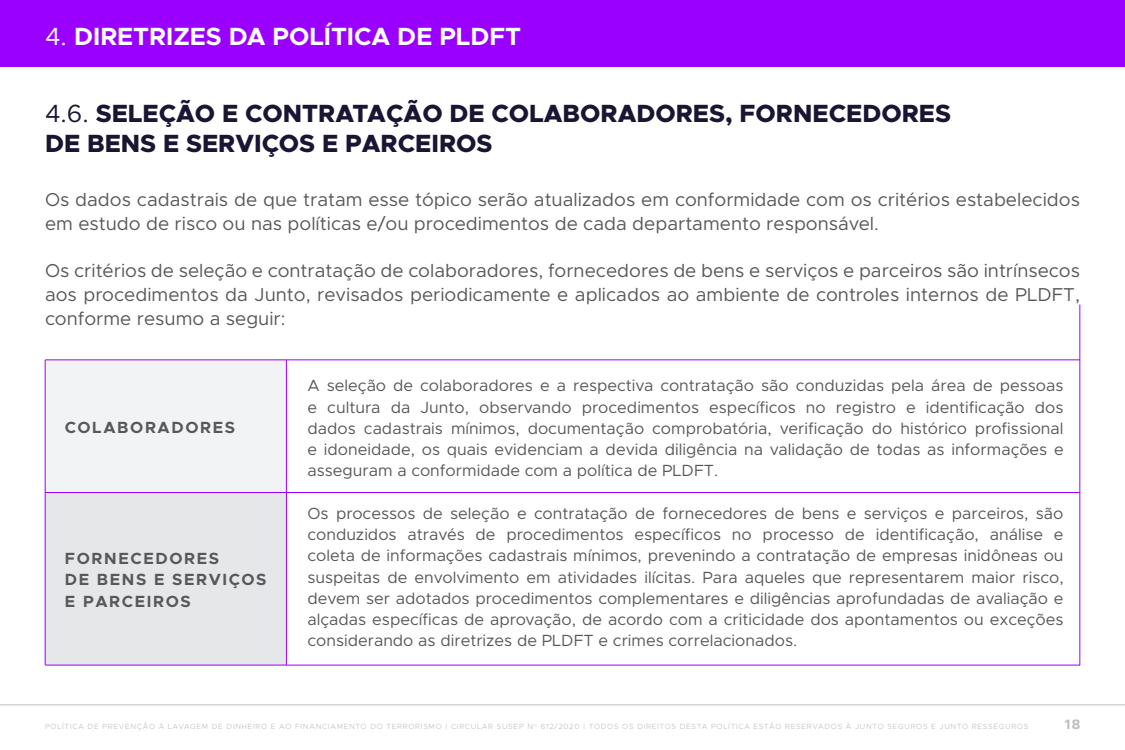
<style>
.page{position:relative;width:1125px;height:750px;background:#fff}
.page>*{position:absolute;margin:0;border:0;box-sizing:border-box;transform-origin:0 0}
.t1{font:800 25px "Metropolis";color:#1c1433}
.t2{font:700 25px "Metropolis";color:#fff}
.t3{font:18.75px/23.8px "Metropolis";color:#57585a}
.t4{font:16.25px/21.2px "Metropolis";color:#57585a;text-align:justify}
.t5{font:700 16.25px "Metropolis";letter-spacing:.1em;color:#57585a}
.t6{font:700 13.75px "Metropolis";color:#bcbdc0}
.t7{font:300 7.5px "Metropolis";letter-spacing:.1em;color:#bcbdc0}
.s1{font-weight:400}
</style>
<div class="page">
<hr style="left:0;top:705px;width:1125px;height:1px;background:#bcbdc0">
<div style="left:45px;top:360px;width:241px;height:132px;background:#f2f3f4"></div>
<hr style="left:45px;top:360px;width:1035px;height:1px;background:#90f">
<div style="left:45px;top:493px;width:241px;height:172px;background:#e6e7e9"></div>
<hr style="left:45px;top:492px;width:1035px;height:1px;background:#90f">
<hr style="left:45px;top:665px;width:1035px;height:1px;background:#90f">
<hr style="left:45px;top:360px;width:1px;height:305px;background:#90f">
<hr style="left:286px;top:360px;width:1px;height:305px;background:#90f">
<hr style="left:1080px;top:305px;width:1px;height:360px;background:#90f">
<div style="left:0;top:0;width:1125px;height:66px;background:#90f"></div>
<p class="t2" style="left:45px;top:20px;width:478px"><span class="s1">4.</span> DIRETRIZES DA POLÍTICA DE PLDFT</p>
<p class="t1" style="left:45px;top:98px;width:908px"><span class="s1">4.6.</span> SELEÇÃO E CONTRATAÇÃO DE COLABORADORES, FORNECEDORES</p>
<p class="t1" style="left:45px;top:128px;width:449px">DE BENS E SERVIÇOS E PARCEIROS</p>
<p class="t3" style="left:45px;top:188px;width:1037px">Os dados cadastrais de que tratam esse tópico serão atualizados em conformidade com os critérios estabelecidos em estudo de risco ou nas políticas e/ou procedimentos de cada departamento responsável.</p>
<p class="t3" style="left:45px;top:259px;width:1037px;text-align:justify">Os critérios de seleção e contratação de colaboradores, fornecedores de bens e serviços e parceiros são intrínsecos aos procedimentos da Junto, revisados periodicamente e aplicados ao ambiente de controles internos de PLDFT, conforme resumo a seguir:</p>
<p class="t5" style="left:65px;top:417px;width:172px">COLABORADORES</p>
<p class="t5" style="left:65px;top:548px;width:156px">FORNECEDORES</p>
<p class="t5" style="left:65px;top:570px;width:203px">DE BENS E SERVIÇOS</p>
<p class="t5" style="left:65px;top:591px;width:128px">E PARCEIROS</p>
<p class="t4" style="left:308px;top:375px;width:758px">A seleção de colaboradores e a respectiva contratação são conduzidas pela área de pessoas e cultura da Junto, observando procedimentos específicos no registro e identificação dos dados cadastrais mínimos, documentação comprobatória, verificação do histórico profissional e idoneidade, os quais evidenciam a devida diligência na validação de todas as informações e asseguram a conformidade com a política de PLDFT.</p>
<p class="t4" style="left:308px;top:503px;width:758px">Os processos de seleção e contratação de fornecedores de bens e serviços e parceiros, são conduzidos através de procedimentos específicos no processo de identificação, análise e coleta de informações cadastrais mínimos, prevenindo a contratação de empresas inidôneas ou suspeitas de envolvimento em atividades ilícitas. Para aqueles que representarem maior risco, devem ser adotados procedimentos complementares e diligências aprofundadas de avaliação e alçadas específicas de aprovação, de acordo com a criticidade dos apontamentos ou exceções considerando as diretrizes de PLDFT e crimes correlacionados.</p>
<p class="t7" style="left:45px;top:722px;width:985px">POLÍTICA DE PREVENÇÃO À LAVAGEM DE DINHEIRO E AO FINANCIAMENTO DO TERRORISMO | CIRCULAR SUSEP N<sup>O</sup> 612/2020 | TODOS OS DIREITOS DESTA POLÍTICA ESTÃO RESERVADOS À JUNTO SEGUROS E JUNTO RESSEGUROS</p>
<p class="t6" style="left:1065px;top:716px;width:17px">18</p>
</div>
